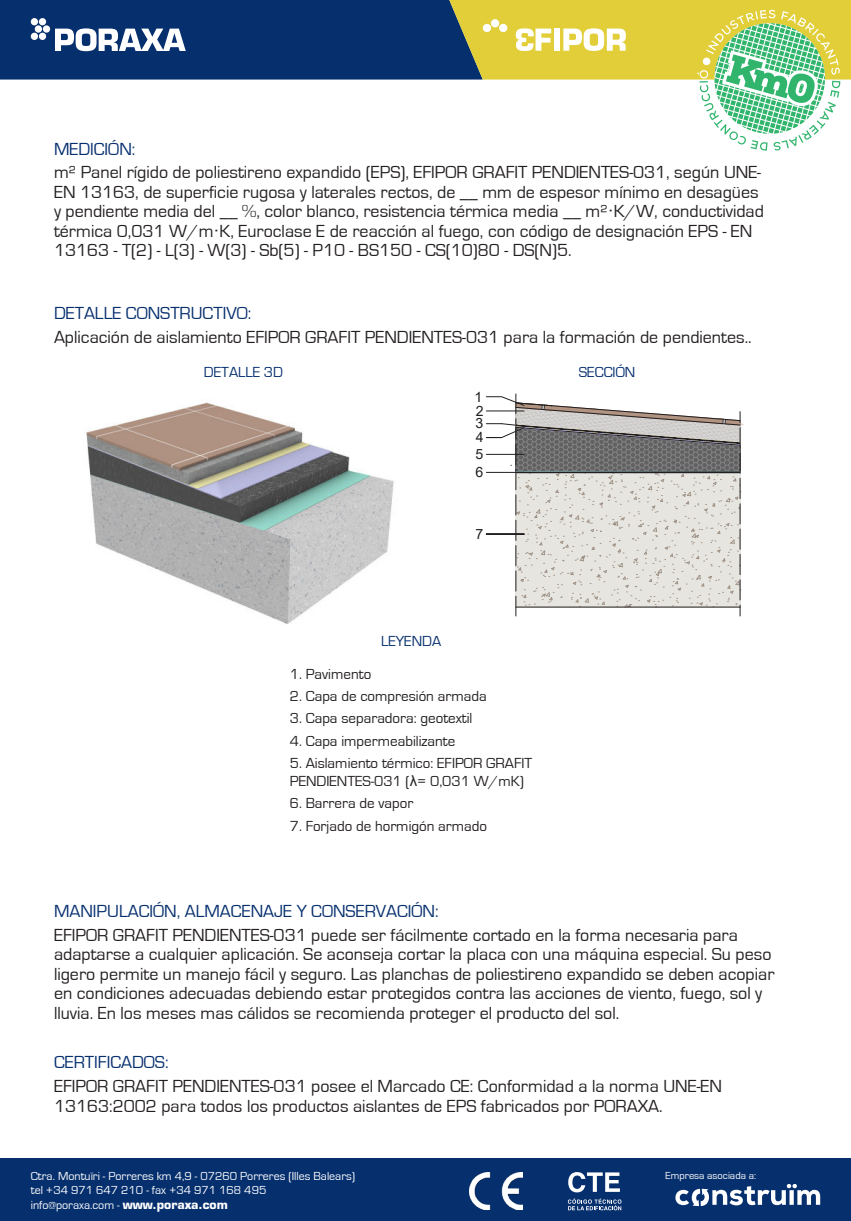
<style>
.page{position:relative;width:851px;height:1221px;background:#fff}
.page>*{position:absolute;margin:0;border:0;box-sizing:border-box;transform-origin:0 0}
.t1{font:18px/19.5px "Eurostile";color:#231f20}
.t2{font:18px "Eurostile";color:#062f6e}
.t3{font:15px/18px "Eurostile";color:#231f20}
.t4{font:15px "Eurostile";color:#062f6e}
.t5{font:14.1px/13.8px "Arial";color:#231f20}
.t6{font:12px/14.4px "Eurostile";color:#fff}
.t7{font:10.5px "Eurostile";color:#fff}
.s1{font-family:"Arial"}
.s2{font-weight:700}
</style>
<div class="page">
<div style="left:0;top:1158px;width:850px;height:62px;background:#062f6e"></div>
<svg style="left:0;top:0;width:850px;height:151px"></svg>
<img style="left:469px;top:1172px;width:53px;height:37px">
<svg style="left:568px;top:1172px;width:51px;height:20px"></svg>
<svg style="left:567px;top:1198px;width:54px;height:12px"></svg>
<svg style="left:675px;top:1184px;width:145px;height:21px"></svg>
<img style="left:86px;top:402px;width:308px;height:222px">
<svg style="left:486px;top:394px;width:255px;height:222px"></svg>
<hr style="left:486px;top:472px;width:38px;height:1px;background:#231f20">
<p class="t2" style="left:54px;top:139px;width:83px">MEDICIÓN:</p>
<p class="t1" style="left:54px;top:163px;width:711px">m² Panel rígido de poliestireno expandido (EPS), EFIPOR GRAFIT PENDIENTES-031, según UNE-EN 13163, de superficie rugosa y laterales rectos, de __ mm de espesor mínimo en desagües y pendiente media del __ %, color blanco, resistencia térmica media __ m²<span class="s1">·</span>K/W, conductividad térmica 0,031 W/m<span class="s1">·</span>K, Euroclase E de reacción al fuego, con código de designación EPS - EN 13163 - T(2) - L(3) - W(3) - Sb(5) - P10 - BS150 - CS(10)80 - DS(N)5.</p>
<p class="t2" style="left:54px;top:304px;width:199px">DETALLE CONSTRUCTIVO:</p>
<p class="t1" style="left:54px;top:327px;width:699px">Aplicación de aislamiento EFIPOR GRAFIT PENDIENTES-031 para la formación de pendientes..</p>
<p class="t4" style="left:204px;top:364px;width:80px">DETALLE 3D</p>
<p class="t4" style="left:578px;top:364px;width:58px">SECCIÓN</p>
<p class="t5" style="left:474px;top:390px;width:9px">1</p>
<p class="t5" style="left:475px;top:404px;width:9px">2</p>
<p class="t5" style="left:475px;top:447px;width:9px">5</p>
<p class="t5" style="left:475px;top:416px;width:10px">3<br>4</p>
<p class="t5" style="left:475px;top:465px;width:9px">6</p>
<p class="t5" style="left:475px;top:527px;width:9px">7</p>
<p class="t4" style="left:381px;top:633px;width:62px">LEYENDA</p>
<p class="t3" style="left:290px;top:665px;width:83px">1. Pavimento</p>
<p class="t3" style="left:290px;top:687px;width:198px">2. Capa de compresión armada</p>
<p class="t3" style="left:290px;top:709px;width:184px">3. Capa separadora: geotextil</p>
<p class="t3" style="left:290px;top:732px;width:167px">4. Capa impermeabilizante</p>
<p class="t3" style="left:290px;top:754px;width:244px">5. Aislamiento térmico: EFIPOR GRAFIT<br>PENDIENTES-031 (<span class="s1">λ</span>= 0,031 W/mK)</p>
<p class="t3" style="left:290px;top:794px;width:125px">6. Barrera de vapor</p>
<p class="t3" style="left:290px;top:816px;width:199px">7. Forjado de hormigón armado</p>
<p class="t2" style="left:54px;top:901px;width:386px">MANIPULACIÓN, ALMACENAJE Y CONSERVACIÓN:</p>
<p class="t1" style="left:54px;top:924px;width:722px">EFIPOR GRAFIT PENDIENTES-031 puede ser fácilmente cortado en la forma necesaria para adaptarse a cualquier aplicación. Se aconseja cortar la placa con una máquina especial. Su peso ligero permite un manejo fácil y seguro. Las planchas de poliestireno expandido se deben acopiar en condiciones adecuadas debiendo estar protegidos contra las acciones de viento, fuego, sol y lluvia. En los meses mas cálidos se recomienda proteger el producto del sol.</p>
<p class="t2" style="left:54px;top:1052px;width:116px">CERTIFICADOS:</p>
<p class="t1" style="left:54px;top:1076px;width:669px">EFIPOR GRAFIT PENDIENTES-031 posee el Marcado CE: Conformidad a la norma UNE-EN<br>13163:2002 para todos los productos aislantes de EPS fabricados por PORAXA.</p>
<p class="t6" style="left:31px;top:1169px;width:326px">Ctra. Montuïri - Porreres km 4,9 - 07260 Porreres (Illes Balears) tel +34 971 647 210 - fax +34 971 168 495<br>info@poraxa.com - <span class="s2">www.poraxa.com</span></p>
<p class="t7" style="left:665px;top:1171px;width:92px">Empresa asociada a:</p>
</div>
